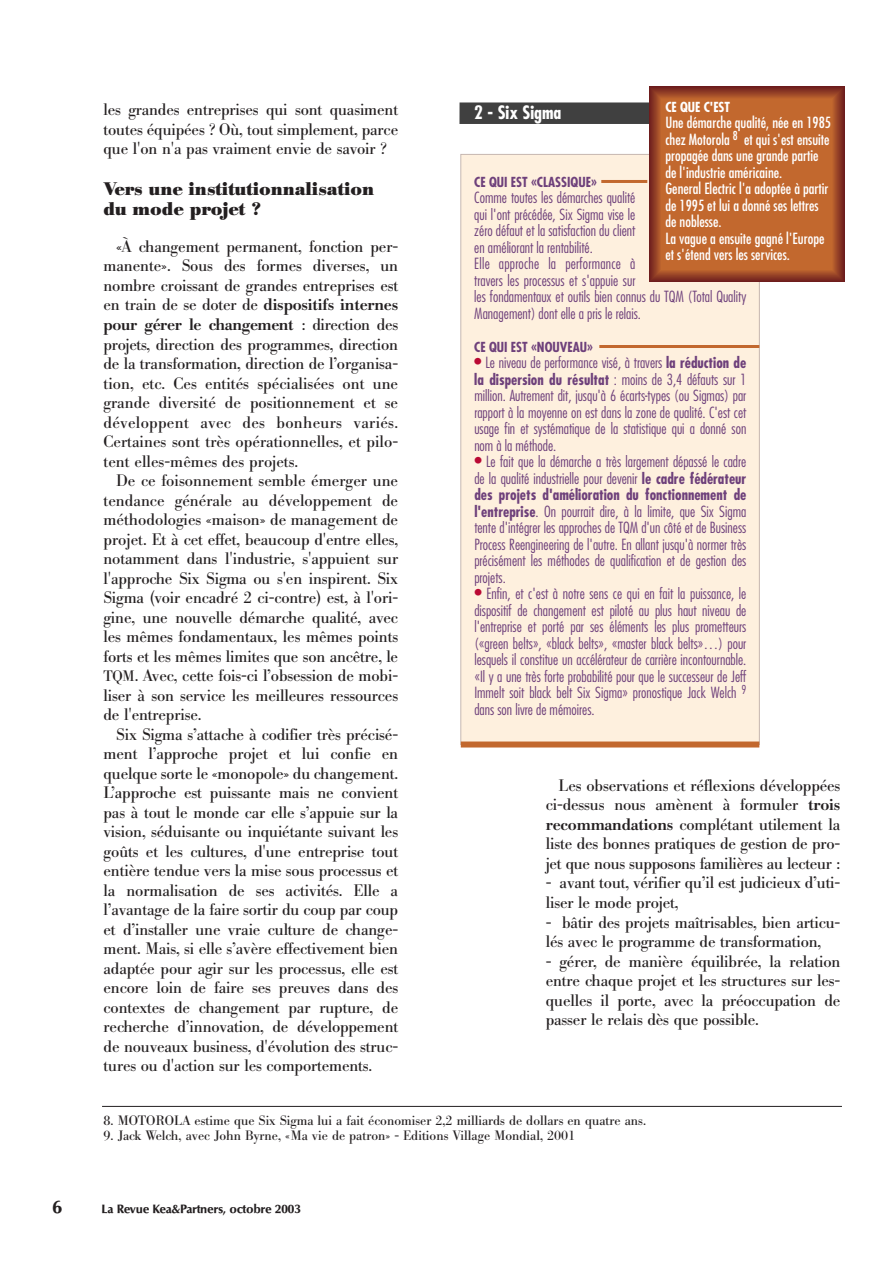
<style>
.page{position:relative;width:893px;height:1263px;background:#fff}
.page>*{position:absolute;margin:0;border:0;box-sizing:border-box;transform-origin:0 0}
.t1{font:700 18px/19.5px "Bodoni BE";color:#231f20}
.t2{font:700 condensed 18px "Futura";color:#fff}
.t3{font:700 18px "Optima BQ";color:#231f20}
.t4{font:16.5px/19.5px "Bodoni BE";letter-spacing:-.01em;color:#231f20;text-align:justify}
.t5{font:300 condensed 15px/16.5px "Futura";color:#6e407b;text-align:justify}
.t6{font:condensed 15px/16.5px "Futura";color:#fff}
.t7{font:13.5px "Bodoni BE";color:#231f20}
.t8{font:700 condensed 13.5px "Futura";color:#6e407b}
.t9{font:700 condensed 13.5px "Futura";color:#fff}
.t10{font:700 12px "Optima BQ";color:#231f20}
.s1{font-weight:500}
.s2{font-size:15px}
.s3{font-size:18px;color:#ba0934}
.s4{font-weight:700}
</style>
<div class="page">
<hr style="left:102px;top:1106px;width:740px;height:1px;background:#231f20">
<div style="left:459px;top:102px;width:194px;height:22px;background:#404040"></div>
<div style="left:461px;top:154px;width:298px;height:590px;background:#fef0de"></div>
<div style="left:662px;top:99px;width:170px;height:170px;background:#c2682e"></div>
<hr style="left:601px;top:180px;width:46px;height:3px;background:#c2682e">
<hr style="left:599px;top:345px;width:160px;height:3px;background:#c2682e">
<div style="left:461px;top:741px;width:298px;height:6px;background:#c2682e"></div>
<p class="t4" style="left:104px;top:102px;width:296px">les grandes entreprises qui sont quasiment toutes équipées ? Où, tout simplement, parce que l'on n'a pas vraiment envie de savoir ?</p>
<p class="t1" style="left:104px;top:181px;width:272px">Vers une institutionnalisation du mode projet ?</p>
<p class="t4" style="left:104px;top:239px;width:296px;text-indent:13px">«À changement permanent, fonction per&shy;manente». Sous des formes diverses, un nombre croissant de grandes entreprises est en train de se doter de <span class="s1">dispositifs internes pour gérer le changement</span> : direction des projets, direction des programmes, direction de la transformation, direction de l’organisa&shy;tion, etc. Ces entités spécialisées ont une grande diversité de positionnement et se développent avec des bonheurs variés.<br>Certaines sont très opérationnelles, et pilo&shy;tent elles-mêmes des projets.</p>
<p class="t4" style="left:104px;top:473px;width:296px;text-indent:13px">De ce foisonnement semble émerger une tendance générale au développement de méthodologies «maison» de management de projet. Et à cet effet, beaucoup d'entre elles, notamment dans l'industrie, s'appuient sur l'approche Six Sigma ou s'en inspirent. Six Sigma (voir encadré 2 ci-contre) est, à l'ori&shy;gine, une nouvelle démarche qualité, avec les mêmes fondamentaux, les mêmes points forts et les mêmes limites que son ancêtre, le <span class="s2">TQM</span>. Avec, cette fois-ci l’obsession de mobi&shy;liser à son service les meilleures ressources de l'entreprise.</p>
<p class="t4" style="left:104px;top:726px;width:296px;text-indent:13px">Six Sigma s’attache à codifier très précisé&shy;ment l’approche projet et lui confie en quelque sorte le «monopole» du changement.<br>L’approche est puissante mais ne convient pas à tout le monde car elle s’appuie sur la vision, séduisante ou inquiétante suivant les goûts et les cultures, d'une entreprise tout entière tendue vers la mise sous processus et la normalisation de ses activités. Elle a l’avantage de la faire sortir du coup par coup et d’installer une vraie culture de change&shy;ment. Mais, si elle s’avère effectivement bien adaptée pour agir sur les processus, elle est encore loin de faire ses preuves dans des contextes de changement par rupture, de recherche d’innovation, de développement de nouveaux business, d'évolution des struc&shy;tures ou d'action sur les comportements.</p>
<p class="t9" style="left:665px;top:101px;width:66px">CE QUE C'EST</p>
<p class="t6" style="left:665px;top:115px;width:167px">Une démarche qualité, née en 1985 chez Motorola <sup>8</sup> et qui s'est ensuite propagée dans une grande partie de l'industrie américaine.<br>General Electric l'a adoptée à partir de 1995 et lui a donné ses lettres de noblesse.<br>La vague a ensuite gagné l'Europe et s'étend vers les services.</p>
<p class="t2" style="left:474px;top:104px;width:89px">2 - Six Sigma</p>
<p class="t8" style="left:474px;top:176px;width:124px">CE QUI EST «CLASSIQUE»</p>
<p class="t5" style="left:474px;top:191px;width:274px;text-align:left">Comme toutes les démarches qualité<br>qui l'ont précédée, Six Sigma vise le<br>zéro défaut et la satisfaction du client<br>en améliorant la rentabilité.<br>Elle approche la performance à<br>travers les processus et s'appuie sur<br>les fondamentaux et outils bien connus du TQM (Total Quality Management) dont elle a pris le relais.</p>
<p class="t8" style="left:474px;top:341px;width:120px">CE QUI EST «NOUVEAU»</p>
<p class="t5" style="left:474px;top:356px;width:274px"><span class="s3">•</span> Le niveau de performance visé, à travers <span class="s4">la réduction de la dispersion du résultat</span> : moins de 3,4 défauts sur 1 million. Autrement dit, jusqu'à 6 écarts-types (ou Sigmas) par rapport à la moyenne on est dans la zone de qualité. C'est cet usage fin et systématique de la statistique qui a donné son nom à la méthode.</p>
<p class="t5" style="left:474px;top:455px;width:274px"><span class="s3">•</span> Le fait que la démarche a très largement dépassé le cadre de la qualité industrielle pour devenir <span class="s4">le cadre fédérateur des projets d'amélioration du fonctionnement de l'entreprise</span>. On pourrait dire, à la limite, que Six Sigma tente d'intégrer les approches de TQM d'un côté et de Business Process Reengineering de l'autre. En allant jusqu'à normer très précisément les méthodes de qualification et de gestion des projets.</p>
<p class="t5" style="left:474px;top:587px;width:274px"><span class="s3">•</span> Enfin, et c'est à notre sens ce qui en fait la puissance, le dispositif de changement est piloté au plus haut niveau de l'entreprise et porté par ses éléments les plus prometteurs («green belts», «black belts», «master black belts»…) pour lesquels il constitue un accélérateur de carrière incontournable. «Il y a une très forte probabilité pour que le successeur de Jeff Immelt soit black belt Six Sigma» pronostique Jack Welch <sup>9 </sup>dans son livre de mémoires.</p>
<p class="t4" style="left:546px;top:778px;width:296px;text-indent:13px">Les observations et réflexions développées ci-dessus nous amènent à formuler <span class="s1">trois recommandations</span> complétant utilement la liste des bonnes pratiques de gestion de pro&shy;jet que nous supposons familières au lecteur :</p>
<p class="t4" style="left:546px;top:875px;width:296px">- avant tout, vérifier qu’il est judicieux d’uti&shy;liser le mode projet,</p>
<p class="t4" style="left:546px;top:914px;width:296px">- bâtir des projets maîtrisables, bien articu&shy;lés avec le programme de transformation,</p>
<p class="t4" style="left:546px;top:953px;width:296px">- gérer, de manière équilibrée, la relation entre chaque projet et les structures sur les&shy;quelles il porte, avec la préoccupation de passer le relais dès que possible.</p>
<p class="t7" style="left:104px;top:1116px;width:544px">8. MOTOROLA estime que Six Sigma lui a fait économiser 2,2 milliards de dollars en quatre ans.</p>
<p class="t7" style="left:104px;top:1131px;width:473px">9. Jack Welch, avec John Byrne, «Ma vie de patron» - Editions Village Mondial, 2001</p>
<p class="t3" style="left:53px;top:1198px;width:11px">6</p>
<p class="t10" style="left:102px;top:1203px;width:201px">La Revue Kea&amp;Partners, octobre 2003</p>
</div>
